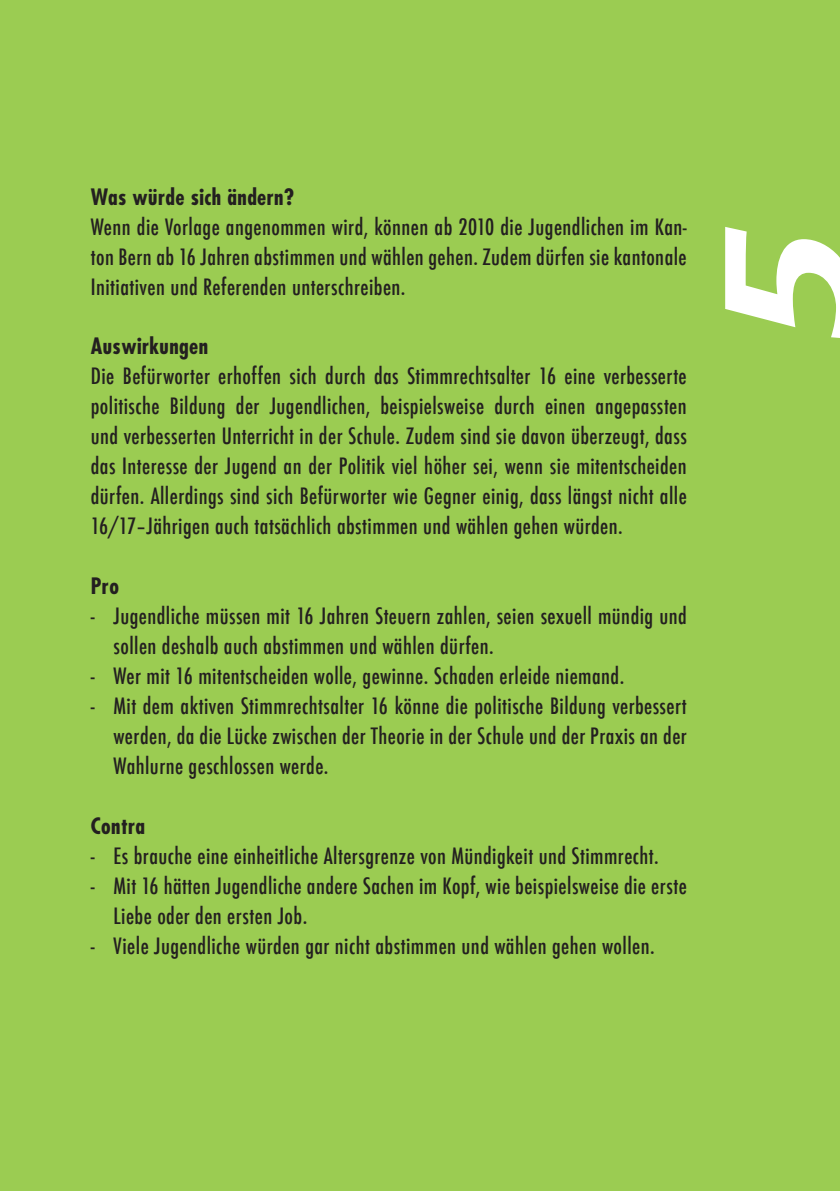
<style>
.page{position:relative;width:840px;height:1191px;background:#fff}
.page>*{position:absolute;margin:0;border:0;box-sizing:border-box;transform-origin:0 0}
.t1{font:195.4px "Biathlon";color:#fff}
.t2{font:500 condensed 22px/30px "Futura";letter-spacing:.02em;color:#231f20;text-align:justify}
.t3{font:700 condensed 22px "Futura";letter-spacing:.02em;color:#231f20}
</style>
<div class="page">
<div style="left:0;top:0;width:839px;height:1191px;background:#9bcc52"></div>
<p class="t3" style="left:91px;top:182px;width:204px">Was würde sich ändern?</p>
<p class="t2" style="left:91px;top:212px;width:597px">Wenn die Vorlage angenommen wird, können ab 2010 die Jugendlichen im Kan‑ ton Bern ab 16 Jahren abstimmen und wählen gehen. Zudem dürfen sie kantonale Initiativen und Referenden unterschreiben.</p>
<p class="t3" style="left:91px;top:331px;width:119px">Auswirkungen</p>
<p class="t2" style="left:91px;top:360px;width:597px">Die Befürworter erhoffen sich durch das Stimmrechtsalter 16 eine verbesserte politische Bildung der Jugendlichen, beispielsweise durch einen angepassten und verbesserten Unterricht in der Schule. Zudem sind sie davon überzeugt, dass das Interesse der Jugend an der Politik viel höher sei, wenn sie mitentscheiden dürfen. Allerdings sind sich Befürworter wie Gegner einig, dass längst nicht alle 16/17–Jährigen auch tatsächlich abstimmen und wählen gehen würden.</p>
<p class="t3" style="left:91px;top:571px;width:30px">Pro</p>
<p class="t2" style="left:113px;top:600px;width:574px;text-indent:-23px">- Jugendliche müssen mit 16 Jahren Steuern zahlen, seien sexuell mündig und sollen deshalb auch abstimmen und wählen dürfen.</p>
<p class="t2" style="left:91px;top:660px;width:534px">- Wer mit 16 mitentscheiden wolle, gewinne. Schaden erleide niemand.</p>
<p class="t2" style="left:113px;top:690px;width:574px;text-indent:-23px">- Mit dem aktiven Stimmrechtsalter 16 könne die politische Bildung verbessert werden, da die Lücke zwischen der Theorie in der Schule und der Praxis an der Wahlurne geschlossen werde.</p>
<p class="t3" style="left:91px;top:811px;width:56px">Contra</p>
<p class="t2" style="left:91px;top:841px;width:569px">- Es brauche eine einheitliche Altersgrenze von Mündigkeit und Stimmrecht.</p>
<p class="t2" style="left:113px;top:871px;width:574px;text-indent:-23px">- Mit 16 hätten Jugendliche andere Sachen im Kopf, wie beispielsweise die erste<br>Liebe oder den ersten Job.</p>
<p class="t2" style="left:91px;top:931px;width:565px">- Viele Jugendliche würden gar nicht abstimmen und wählen gehen wollen.</p>
<h1 class="t1" style="left:684px;top:345px;width:119px;rotate:-90deg">5</h1>
</div>
